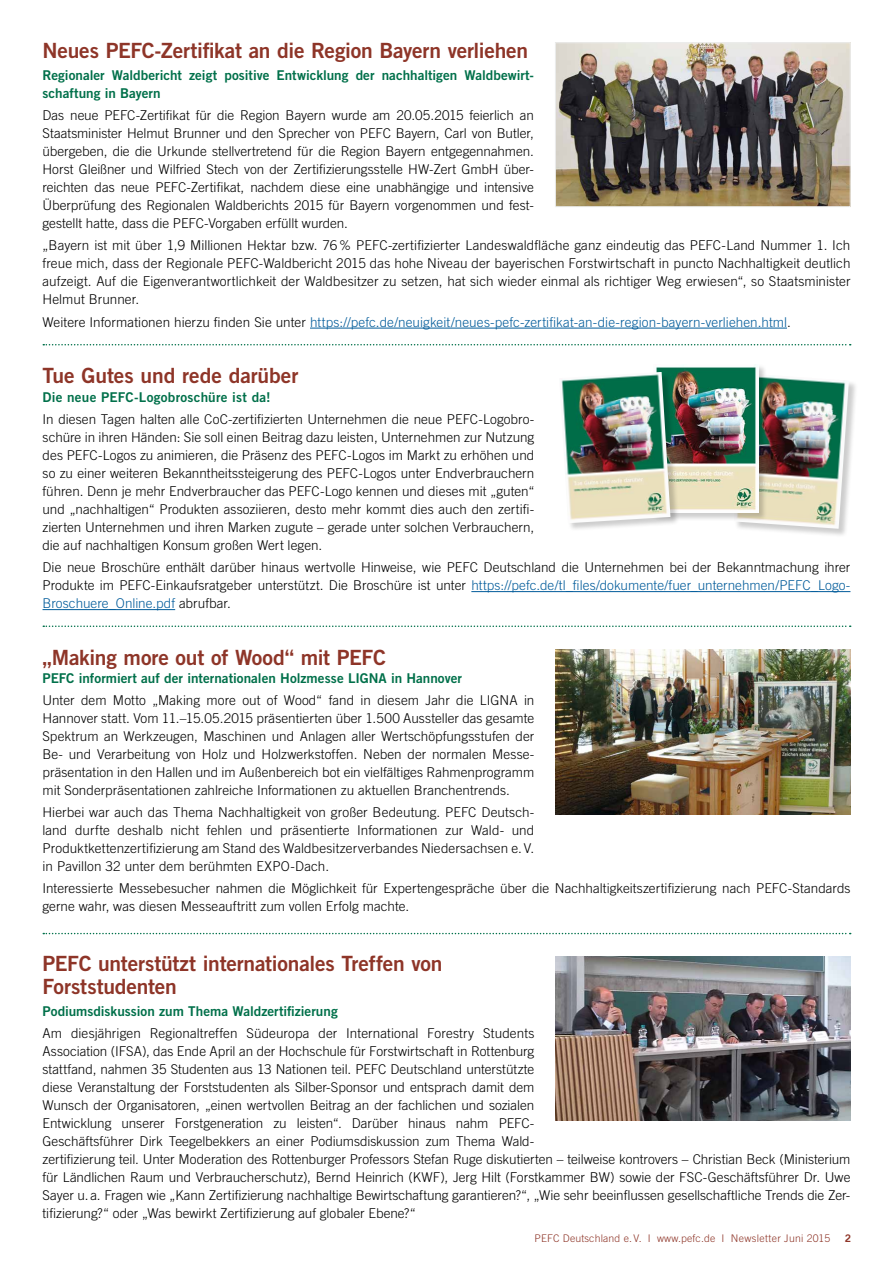
<style>
.page{position:relative;width:893px;height:1263px;background:#fff}
.page>*{position:absolute;margin:0;border:0;box-sizing:border-box;transform-origin:0 0}
.t1{font:21px/22.5px "Trade Gothic LT Std Bd 2";letter-spacing:-.01em;color:#8e3528}
.t2{font:300 13.5px/18px "Trade Gothic LT Std";color:#000;text-align:justify}
.t3{font:13.5px/18px "Trade Gothic LT Std Bd 2";color:#00704a}
.t4{font:300 13.5px "Trade Gothic LT Std";letter-spacing:.005em;color:#005b9a}
.t5{font:13.5px "Trade Gothic LT Std Bd 2";letter-spacing:.02em;color:#00704a}
.t6{font:300 10.5px "Trade Gothic LT Std";letter-spacing:.015em;color:#8e3528}
.t7{font:10.5px "Trade Gothic LT Std Bd 2";color:#8e3528}
.s1{color:#000}
.s2{color:#005b9a}
</style>
<div class="page">
<hr style="left:310px;top:328px;width:477px;height:1px;background:#005b9a">
<hr style="left:471px;top:591px;width:379px;height:1px;background:#005b9a">
<hr style="left:43px;top:609px;width:132px;height:1px;background:#005b9a">
<svg style="left:43px;top:344px;width:808px;height:1px"></svg>
<svg style="left:43px;top:625px;width:808px;height:2px"></svg>
<svg style="left:43px;top:933px;width:808px;height:1px"></svg>
<img style="left:556px;top:650px;width:294px;height:164px">
<img style="left:557px;top:45px;width:291px;height:160px">
<div style="left:555px;top:43px;width:295px;height:164px;border:1px solid #eceded"></div>
<img style="left:556px;top:956px;width:294px;height:165px">
<div style="left:734px;top:373px;width:124px;height:164px;background:#000;opacity:.2"></div>
<img style="left:734px;top:373px;width:115px;height:156px">
<div style="left:653px;top:364px;width:114px;height:158px;background:#000;opacity:.2"></div>
<img style="left:653px;top:364px;width:105px;height:149px">
<div style="left:559px;top:372px;width:120px;height:160px;background:#000;opacity:.2"></div>
<img style="left:559px;top:372px;width:111px;height:151px">
<h1 class="t1" style="left:43px;top:39px;width:487px">Neues PEFC-Zertifikat an die Region Bayern verliehen</h1>
<p class="t3" style="left:43px;top:66px;width:493px">Regionaler Waldbericht zeigt positive Entwicklung der nachhaltigen Waldbewirt&shy;schaftung in Bayern</p>
<p class="t2" style="left:43px;top:106px;width:493px">Das neue PEFC-Zertifikat für die Region Bayern wurde am 20.05.2015 feierlich an Staatsminister Helmut Brunner und den Sprecher von PEFC Bayern, Carl von Butler, übergeben, die die Urkunde stellvertretend für die Region Bayern entgegennahmen.<br>Horst Gleißner und Wilfried Stech von der Zertifizierungsstelle HW-Zert GmbH über&shy;reichten das neue PEFC-Zertifikat, nachdem diese eine unabhängige und intensive Überprüfung des Regionalen Waldberichts 2015 für Bayern vorgenommen und fest&shy;gestellt hatte, dass die PEFC-Vorgaben erfüllt wurden.</p>
<p class="t2" style="left:43px;top:236px;width:809px">„Bayern ist mit über 1,9 Millionen Hektar bzw. 76% PEFC-zertifizierter Landeswaldfläche ganz eindeutig das PEFC-Land Nummer 1. Ich freue mich, dass der Regionale PEFC-Waldbericht 2015 das hohe Niveau der bayerischen Forstwirtschaft in puncto Nachhaltigkeit deutlich aufzeigt. Auf die Eigenverantwortlichkeit der Waldbesitzer zu setzen, hat sich wieder einmal als richtiger Weg erwiesen“, so Staatsminister Helmut Brunner.</p>
<p class="t4" style="left:43px;top:314px;width:750px"><span class="s1">Weitere Informationen hierzu finden Sie unter</span> https://pefc.de/neuigkeit/neues-pefc-zertifikat-an-die-region-bayern-verliehen.html<span class="s1">.</span></p>
<h1 class="t1" style="left:43px;top:364px;width:257px">Tue Gutes und rede darüber</h1>
<p class="t5" style="left:43px;top:388px;width:230px">Die neue PEFC-Logobroschüre ist da!</p>
<p class="t2" style="left:43px;top:410px;width:493px">In diesen Tagen halten alle CoC-zertifizierten Unternehmen die neue PEFC-Logobro&shy;schüre in ihren Händen: Sie soll einen Beitrag dazu leisten, Unternehmen zur Nutzung des PEFC-Logos zu animieren, die Präsenz des PEFC-Logos im Markt zu erhöhen und so zu einer weiteren Bekanntheitssteigerung des PEFC-Logos unter Endverbrauchern führen. Denn je mehr Endverbraucher das PEFC-Logo kennen und dieses mit „guten“ und „nachhaltigen“ Produkten assoziieren, desto mehr kommt dies auch den zertifi&shy;zierten Unternehmen und ihren Marken zugute – gerade unter solchen Verbrauchern, die auf nachhaltigen Konsum großen Wert legen.</p>
<p class="t2" style="left:43px;top:558px;width:809px">Die neue Broschüre enthält darüber hinaus wertvolle Hinweise, wie PEFC Deutschland die Unternehmen bei der Bekanntmachung ihrer Produkte im PEFC-Einkaufsratgeber unterstützt. Die Broschüre ist unter <span class="s2">https://pefc.de/tl_files/dokumente/fuer_unternehmen/PEFC_Logo-Broschuere_Online.pdf</span> abrufbar.</p>
<h1 class="t1" style="left:43px;top:645px;width:345px">„Making more out of Wood“ mit PEFC</h1>
<p class="t3" style="left:43px;top:668px;width:421px">PEFC informiert auf der internationalen Holzmesse LIGNA in Hannover</p>
<p class="t2" style="left:43px;top:691px;width:493px">Unter dem Motto „Making more out of Wood“ fand in diesem Jahr die LIGNA in Hannover statt. Vom 11.–15.05.2015 präsentierten über 1.500 Aussteller das gesamte Spektrum an Werkzeugen, Maschinen und Anlagen aller Wertschöpfungsstufen der Be- und Verarbeitung von Holz und Holzwerkstoffen. Neben der normalen Messe&shy;präsentation in den Hallen und im Außenbereich bot ein vielfältiges Rahmenprogramm mit Sonderpräsentationen zahlreiche Informationen zu aktuellen Branchentrends.</p>
<p class="t2" style="left:43px;top:803px;width:493px">Hierbei war auch das Thema Nachhaltigkeit von großer Bedeutung. PEFC Deutsch&shy;land durfte deshalb nicht fehlen und präsentierte Informationen zur Wald- und Produktkettenzertifizierung am Stand des Waldbesitzerverbandes Niedersachsen e. V. in Pavillon 32 unter dem berühmten EXPO-Dach.</p>
<p class="t2" style="left:43px;top:879px;width:809px">Interessierte Messebesucher nahmen die Möglichkeit für Expertengespräche über die Nachhaltigkeitszertifizierung nach PEFC-Standards gerne wahr, was diesen Messeauftritt zum vollen Erfolg machte.</p>
<h1 class="t1" style="left:43px;top:952px;width:401px">PEFC unterstützt internationales Treffen von<br>Forststudenten</h1>
<p class="t3" style="left:43px;top:1002px;width:297px">Podiumsdiskussion zum Thema Waldzertifizierung</p>
<p class="t2" style="left:43px;top:1024px;width:809px;text-align:left">Am diesjährigen Regionaltreffen Südeuropa der International Forestry Students<br>Association (IFSA), das Ende April an der Hochschule für Forstwirtschaft in Rottenburg<br>stattfand, nahmen 35 Studenten aus 13 Nationen teil. PEFC Deutschland unterstützte<br>diese Veranstaltung der Forststudenten als Silber-Sponsor und entsprach damit dem<br>Wunsch der Organisatoren, „einen wertvollen Beitrag an der fachlichen und sozialen<br>Entwicklung unserer Forstgeneration zu leisten“. Darüber hinaus nahm PEFC-<br>Geschäftsführer Dirk Teegelbekkers an einer Podiumsdiskussion zum Thema Wald-<br>zertifizierung teil. Unter Moderation des Rottenburger Professors Stefan Ruge diskutierten – teilweise kontrovers – Christian Beck (Ministerium für Ländlichen Raum und Verbraucherschutz), Bernd Heinrich (KWF), Jerg Hilt (Forstkammer BW) sowie der FSC-Geschäftsführer Dr. Uwe Sayer u. a. Fragen wie „Kann Zertifizierung nachhaltige Bewirtschaftung garantieren?“, „Wie sehr beeinflussen gesellschaftliche Trends die Zer&shy;tifizierung?“ oder „Was bewirkt Zertifizierung auf globaler Ebene?“</p>
<p class="t6" style="left:535px;top:1232px;width:297px">PEFC Deutschland e. V. I www.pefc.de I Newsletter Juni 2015</p>
<p class="t7" style="left:845px;top:1231px;width:8px">2</p>
</div>
